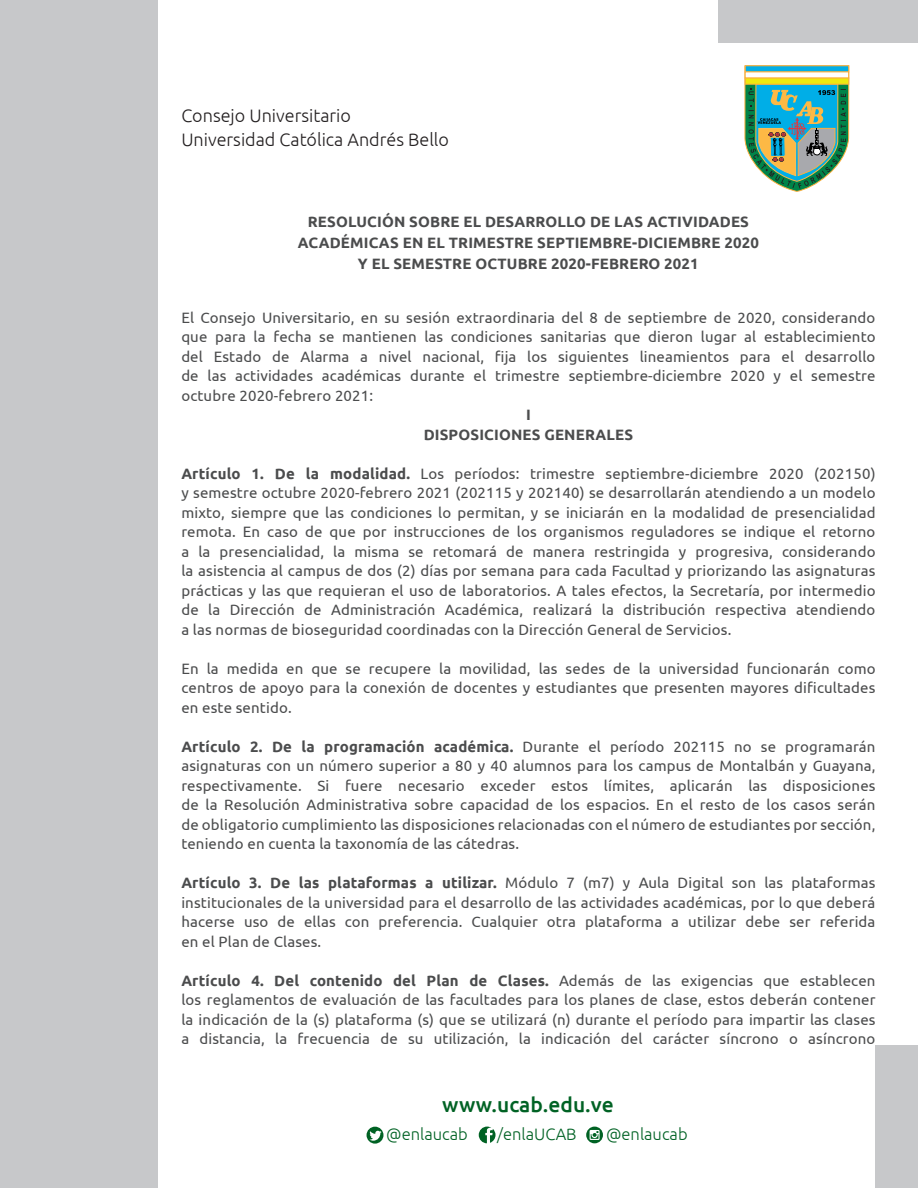
<style>
.page{position:relative;width:918px;height:1188px;background:#fff}
.page>*{position:absolute;margin:0;border:0;box-sizing:border-box;transform-origin:0 0}
.t1{font:500 21px "Ubuntu";color:#006224}
.t2{font:300 18px/24px "Ubuntu";color:#231f20}
.t3{font:300 16.5px "Ubuntu";color:#006224}
.t4{font:15px/19.5px "Ubuntu";letter-spacing:.01em;color:#4b4c4d;text-align:justify}
.t5{font:700 15px/21px "Ubuntu";letter-spacing:.01em;color:#4b4c4d;text-align:center}
.s1{font-weight:700}
</style>
<div class="page">
<div style="left:0;top:0;width:157px;height:1188px;background:#c7c8ca"></div>
<div style="left:718px;top:0;width:200px;height:43px;background:#c7c8ca"></div>
<div style="left:875px;top:1046px;width:43px;height:142px;background:#c7c8ca"></div>
<svg style="left:586px;top:1127px;width:17px;height:16px"></svg>
<svg style="left:479px;top:1127px;width:17px;height:16px"></svg>
<svg style="left:367px;top:1127px;width:16px;height:17px"></svg>
<svg style="left:744px;top:65px;width:106px;height:127px;background:#69a99c"></svg>
<div style="left:745px;top:71px;width:104px;height:8px;background:#fff;border:1px solid #fbb03f"></div>
<div style="left:745px;top:78px;width:104px;height:7px;background:#eee90f;border:1px solid #fbb03f"></div>
<p class="t2" style="left:181px;top:104px;width:269px">Consejo Universitario<br>Universidad Católica Andrés Bello</p>
<p class="t5" style="left:298px;top:211px;width:463px">RESOLUCIÓN SOBRE EL DESARROLLO DE LAS ACTIVIDADES<br>ACADÉMICAS EN EL TRIMESTRE SEPTIEMBRE-DICIEMBRE 2020<br>Y EL SEMESTRE OCTUBRE 2020-FEBRERO 2021</p>
<p class="t4" style="left:181px;top:307px;width:696px">El Consejo Universitario, en su sesión extraordinaria del 8 de septiembre de 2020, considerando que para la fecha se mantienen las condiciones sanitarias que dieron lugar al establecimiento del Estado de Alarma a nivel nacional, fija los siguientes lineamientos para el desarrollo de las actividades académicas durante el trimestre septiembre-diciembre 2020 y el semestre octubre 2020-febrero 2021:</p>
<p class="t5" style="left:424px;top:405px;width:211px;line-height:19.5px">I<br>DISPOSICIONES GENERALES</p>
<p class="t4" style="left:181px;top:463px;width:696px"><span class="s1">Artículo 1. De la modalidad.</span> Los períodos: trimestre septiembre-diciembre 2020 (202150) y semestre octubre 2020-febrero 2021 (202115 y 202140) se desarrollarán atendiendo a un modelo mixto, siempre que las condiciones lo permitan, y se iniciarán en la modalidad de presencialidad remota. En caso de que por instrucciones de los organismos reguladores se indique el retorno a la presencialidad, la misma se retomará de manera restringida y progresiva, considerando la asistencia al campus de dos (2) días por semana para cada Facultad y priorizando las asignaturas prácticas y las que requieran el uso de laboratorios. A tales efectos, la Secretaría, por intermedio de la Dirección de Administración Académica, realizará la distribución respectiva atendiendo a las normas de bioseguridad coordinadas con la Dirección General de Servicios.</p>
<p class="t4" style="left:181px;top:658px;width:696px">En la medida en que se recupere la movilidad, las sedes de la universidad funcionarán como centros de apoyo para la conexión de docentes y estudiantes que presenten mayores dificultades en este sentido.</p>
<p class="t4" style="left:181px;top:736px;width:696px"><span class="s1">Artículo 2. De la programación académica.</span> Durante el período 202115 no se programarán asignaturas con un número superior a 80 y 40 alumnos para los campus de Montalbán y Guayana, respectivamente. Si fuere necesario exceder estos límites, aplicarán las disposiciones de la Resolución Administrativa sobre capacidad de los espacios. En el resto de los casos serán de obligatorio cumplimiento las disposiciones relacionadas con el número de estudiantes por sección, teniendo en cuenta la taxonomía de las cátedras.</p>
<p class="t4" style="left:181px;top:873px;width:696px"><span class="s1">Artículo 3. De las plataformas a utilizar.</span> Módulo 7 (m7) y Aula Digital son las plataformas institucionales de la universidad para el desarrollo de las actividades académicas, por lo que deberá hacerse uso de ellas con preferencia. Cualquier otra plataforma a utilizar debe ser referida en el Plan de Clases.</p>
<p class="t4" style="left:181px;top:970px;width:696px"><span class="s1">Artículo 4. Del contenido del Plan de Clases.</span> Además de las exigencias que establecen los reglamentos de evaluación de las facultades para los planes de clase, estos deberán contener la indicación de la (s) plataforma (s) que se utilizará (n) durante el período para impartir las clases a distancia, la frecuencia de su utilización, la indicación del carácter síncrono o asíncrono</p>
<h1 class="t1" style="left:442px;top:1091px;width:173px">www.ucab.edu.ve</h1>
<p class="t3" style="left:386px;top:1124px;width:83px">@enlaucab</p>
<p class="t3" style="left:497px;top:1124px;width:81px">/enlaUCAB</p>
<p class="t3" style="left:606px;top:1124px;width:83px">@enlaucab</p>
</div>
